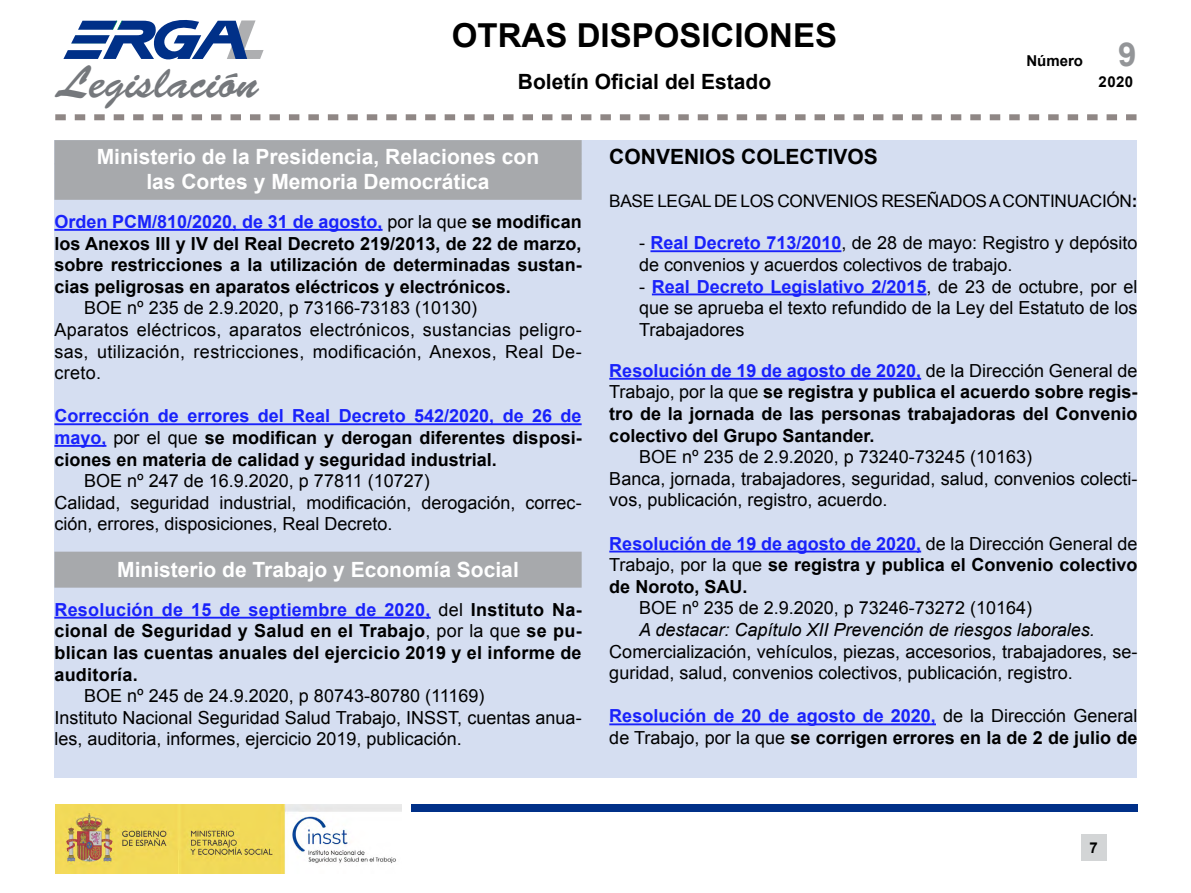
<style>
.page{position:relative;width:1191px;height:893px;background:#fff}
.page>*{position:absolute;margin:0;border:0;box-sizing:border-box;transform-origin:0 0}
.t1{font:italic 900 53.55px "Helvetica LT Std";color:#aeafb1;scale:1.11 1}
.t2{font:45.45px "Brush Script Std";color:#75787c}
.t3{font:700 33px "Arial";color:#000}
.t4{font:700 33px "Arial";color:#939598}
._2_encabezados_EN_BL{font:700 21px/25.2px "Arial";color:#fff;text-align:center}
._5_Texto_en_negrita{font:700 21px "Arial";color:#000}
._1_texto_normal{font:700 18px/21.6px "Arial";color:#000;text-align:justify}
._1_texto_normal-2{font:18px/21.6px "Arial";color:#000}
._3_Texto_con_sangria{font:18px/21.6px "Arial";color:#000}
._3_Texto_con_sangria-2{font:italic 18px "Arial";color:#000}
._1_texto_normal-3{font:17.25px "Arial";letter-spacing:-.02em;color:#000}
.t5{font:700 15px "Arial";color:#000}
.s1{color:#1922fb}
.s2{font-weight:400}
.s3{font-weight:700}
.s4{font-weight:700;color:#1922fb}
</style>
<div class="page">
<div style="left:54px;top:140px;width:1082px;height:638px;background:#d5def1"></div>
<svg style="left:55px;top:114px;width:1081px;height:6px"></svg>
<div style="left:1080px;top:834px;width:26px;height:27px;background:#d3d5d6"></div>
<img style="left:55px;top:804px;width:346px;height:69px">
<div style="left:410px;top:805px;width:727px;height:7px;background:#003088"></div>
<svg style="left:63px;top:20px;width:184px;height:40px"></svg>
<div style="left:54px;top:140px;width:527px;height:24px;background:#a7a9ac"></div>
<div style="left:54px;top:164px;width:527px;height:36px;background:#a7a9ac"></div>
<hr style="left:54px;top:229px;width:328px;height:2px;background:#1922fb">
<hr style="left:54px;top:423px;width:527px;height:2px;background:#1922fb">
<hr style="left:54px;top:445px;width:52px;height:2px;background:#1922fb">
<div style="left:54px;top:552px;width:527px;height:36px;background:#a7a9ac"></div>
<hr style="left:54px;top:617px;width:377px;height:2px;background:#1922fb">
<hr style="left:650px;top:250px;width:191px;height:2px;background:#1922fb">
<hr style="left:652px;top:293px;width:274px;height:2px;background:#1922fb">
<hr style="left:609px;top:378px;width:312px;height:2px;background:#1922fb">
<hr style="left:609px;top:551px;width:312px;height:1px;background:#1922fb">
<hr style="left:609px;top:723px;width:327px;height:2px;background:#1922fb">
<h1 class="t1" style="left:222px;top:5px;width:49px">L</h1>
<h2 class="t2" style="left:57px;top:57px;width:202px">Legislación</h2>
<h3 class="t3" style="left:452px;top:13px;width:387px">OTRAS DISPOSICIONES</h3>
<p class="_5_Texto_en_negrita" style="left:518px;top:68px;width:255px">Boletín Oficial del Estado</p>
<p class="t5" style="left:1026px;top:51px;width:58px">Número</p>
<h3 class="t4" style="left:1118px;top:32px;width:20px">9</h3>
<p class="t5" style="left:1098px;top:72px;width:36px">2020</p>
<p class="_2_encabezados_EN_BL" style="left:97px;top:145px;width:444px">Ministerio de la Presidencia, Relaciones con las Cortes y Memoria Democrática</p>
<p class="_1_texto_normal" style="left:54px;top:211px;width:529px"><span class="s1">Orden PCM/810/2020, de 31 de agosto,</span> <span class="s2">por la que</span> se modifican los Anexos III y IV del Real Decreto 219/2013, de 22 de marzo, sobre restricciones a la utilización de determinadas sustan&shy;cias peligrosas en aparatos eléctricos y electrónicos.</p>
<p class="_3_Texto_con_sangria" style="left:84px;top:297px;width:394px">BOE nº 235 de 2.9.2020, p 73166-73183 (10130)</p>
<p class="_1_texto_normal-2" style="left:54px;top:319px;width:529px;text-align:justify">Aparatos eléctricos, aparatos electrónicos, sustancias peligro&shy;sas, utilización, restricciones, modificación, Anexos, Real De&shy;creto.</p>
<p class="_1_texto_normal" style="left:54px;top:406px;width:529px"><span class="s1">Corrección de errores del Real Decreto 542/2020, de 26 de mayo,</span> <span class="s2">por el que</span> se modifican y derogan diferentes disposi&shy;ciones en materia de calidad y seguridad industrial.</p>
<p class="_3_Texto_con_sangria" style="left:84px;top:470px;width:347px">BOE nº 247 de 16.9.2020, p 77811 (10727)</p>
<p class="_1_texto_normal-2" style="left:54px;top:492px;width:529px">Calidad, seguridad industrial, modificación, derogación, correc&shy;ción, errores, disposiciones, Real Decreto.</p>
<p class="_2_encabezados_EN_BL" style="left:117px;top:558px;width:403px">Ministerio de Trabajo y Economía Social</p>
<p class="_1_texto_normal" style="left:54px;top:599px;width:529px"><span class="s1">Resolución de 15 de septiembre de 2020,</span> <span class="s2">del</span> Instituto Na&shy;cional de Seguridad y Salud en el Trabajo<span class="s2">, por la que</span> se pu&shy;blican las cuentas anuales del ejercicio 2019 y el informe de auditoría.</p>
<p class="_3_Texto_con_sangria" style="left:84px;top:685px;width:402px">BOE nº 245 de 24.9.2020, p 80743-80780 (11169)</p>
<p class="_1_texto_normal-2" style="left:54px;top:707px;width:529px">Instituto Nacional Seguridad Salud Trabajo, INSST, cuentas anua&shy;les, auditoria, informes, ejercicio 2019, publicación.</p>
<p class="_5_Texto_en_negrita" style="left:609px;top:143px;width:270px">CONVENIOS COLECTIVOS</p>
<p class="_1_texto_normal-3" style="left:609px;top:189px;width:529px">BASE LEGAL DE LOS CONVENIOS RESEÑADOS A CONTINUACIÓN<span class="s3">:</span></p>
<p class="_3_Texto_con_sangria" style="left:639px;top:232px;width:500px">- <span class="s4">Real Decreto 713/2010</span>, de 28 de mayo: Registro y depósito de convenios y acuerdos colectivos de trabajo.</p>
<p class="_3_Texto_con_sangria" style="left:639px;top:276px;width:500px;text-align:justify">- <span class="s4">Real Decreto Legislativo 2/2015</span>, de 23 de octubre, por el que se aprueba el texto refundido de la Ley del Estatuto de los Trabajadores</p>
<p class="_1_texto_normal" style="left:609px;top:360px;width:529px"><span class="s1">Resolución de 19 de agosto de 2020,</span> <span class="s2">de la Dirección General de Trabajo, por la que</span> se registra y publica el acuerdo sobre regis&shy;tro de la jornada de las personas trabajadoras del Convenio colectivo del Grupo Santander.</p>
<p class="_3_Texto_con_sangria" style="left:639px;top:446px;width:394px">BOE nº 235 de 2.9.2020, p 73240-73245 (10163)</p>
<p class="_1_texto_normal-2" style="left:609px;top:468px;width:529px">Banca, jornada, trabajadores, seguridad, salud, convenios colecti&shy;vos, publicación, registro, acuerdo.</p>
<p class="_1_texto_normal" style="left:609px;top:533px;width:529px"><span class="s1">Resolución de 19 de agosto de 2020,</span> <span class="s2">de la Dirección General de Trabajo, por la que</span> se registra y publica el Convenio colectivo de Noroto, SAU.</p>
<p class="_3_Texto_con_sangria" style="left:639px;top:597px;width:394px">BOE nº 235 de 2.9.2020, p 73246-73272 (10164)</p>
<p class="_3_Texto_con_sangria-2" style="left:639px;top:618px;width:457px">A destacar: Capítulo XII Prevención de riesgos laborales.</p>
<p class="_1_texto_normal-2" style="left:609px;top:641px;width:529px">Comercialización, vehículos, piezas, accesorios, trabajadores, se&shy;guridad, salud, convenios colectivos, publicación, registro.</p>
<p class="_1_texto_normal-2" style="left:609px;top:705px;width:529px"><span class="s4">Resolución de 20 de agosto de 2020,</span> de la Dirección General de Trabajo, por la que <span class="s3">se corrigen errores en la de 2 de julio de</span></p>
<p class="t5" style="left:1089px;top:838px;width:10px">7</p>
</div>
